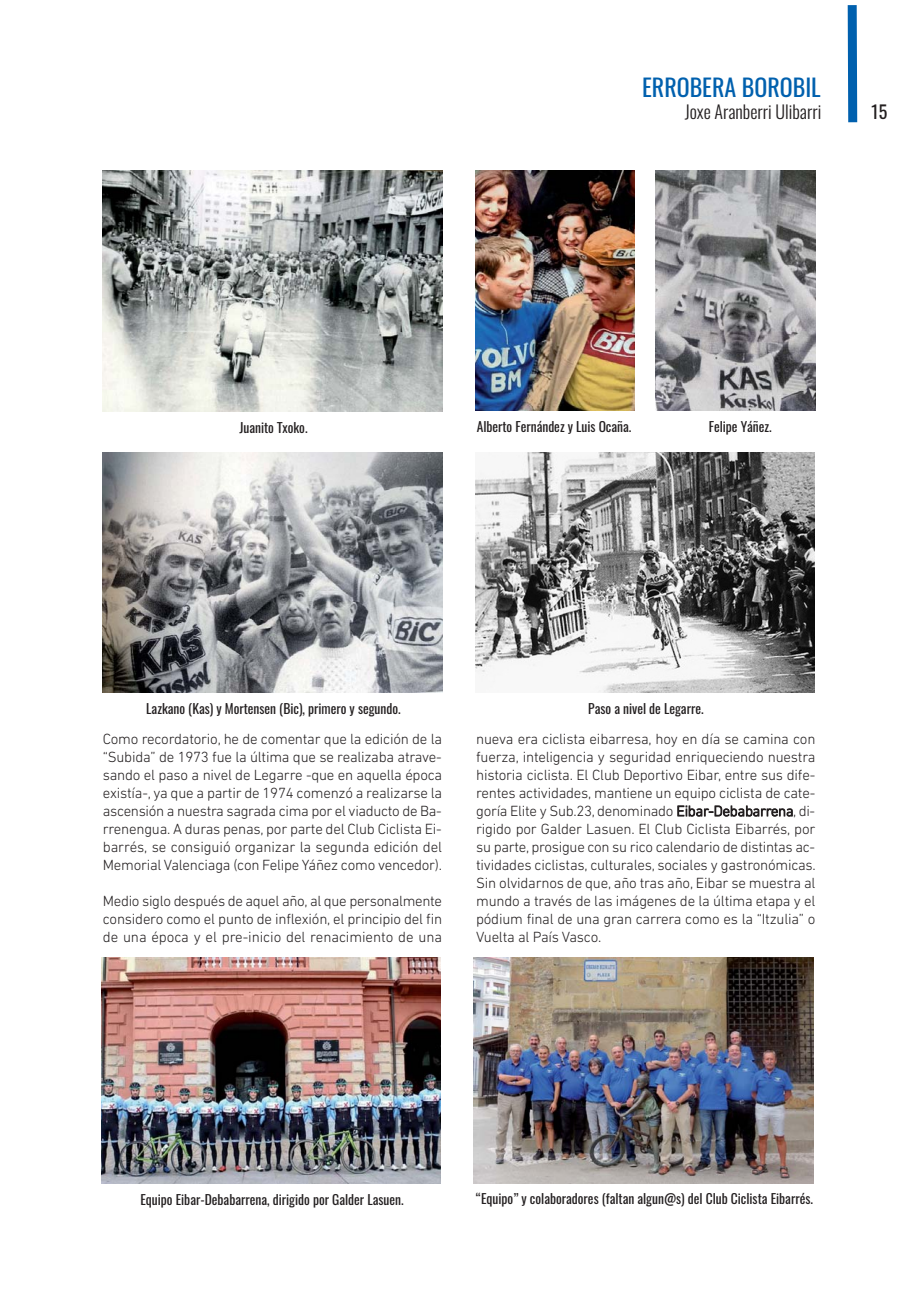
<style>
.page{position:relative;width:920px;height:1290px;background:#fff}
.page>*{position:absolute;margin:0;border:0;box-sizing:border-box;transform-origin:0 0}
.t1{font:24px "Oswald";color:#0060ae}
.t2{font:300 18px "Oswald";color:#231f20}
.t3{font:18px "Oswald";color:#231f20}
.t4{font:300 15px/18px "DIN Next LT Pro";letter-spacing:-.015em;color:#231f20;text-align:justify}
.t5{font:13.5px "Oswald";color:#231f20}
</style>
<div class="page">
<svg style="left:847px;top:5px;width:11px;height:118px"></svg>
<img style="left:103px;top:171px;width:339px;height:240px">
<img style="left:103px;top:452px;width:339px;height:241px">
<img style="left:475px;top:170px;width:160px;height:241px">
<img style="left:475px;top:452px;width:340px;height:241px">
<img style="left:656px;top:170px;width:160px;height:241px">
<img style="left:101px;top:957px;width:340px;height:227px">
<img style="left:474px;top:957px;width:339px;height:226px">
<h1 class="t1" style="left:642px;top:77px;width:180px">ERROBERA BOROBIL</h1>
<p class="t5" style="left:239px;top:422px;width:70px">Juanito Txoko.</p>
<p class="t2" style="left:685px;top:104px;width:138px">Joxe Aranberri Ulibarri</p>
<p class="t3" style="left:870px;top:105px;width:18px">15</p>
<p class="t5" style="left:477px;top:421px;width:156px">Alberto Fernández y Luis Ocaña.</p>
<p class="t5" style="left:709px;top:421px;width:65px">Felipe Yáñez.</p>
<p class="t5" style="left:146px;top:703px;width:256px">Lazkano (Kas) y Mortensen (Bic), primero y segundo.</p>
<p class="t5" style="left:588px;top:703px;width:117px">Paso a nivel de Legarre.</p>
<p class="t4" style="left:103px;top:732px;width:341px">Como recordatorio, he de comentar que la edición de la “Subida” de 1973 fue la última que se realizaba atrave&shy;sando el paso a nivel de Legarre -que en aquella época existía-, ya que a partir de 1974 comenzó a realizarse la ascensión a nuestra sagrada cima por el viaducto de Ba&shy;rrenengua. A duras penas, por parte del Club Ciclista Ei&shy;barrés, se consiguió organizar la segunda edición del Memorial Valenciaga (con Felipe Yáñez como vencedor).</p>
<p class="t4" style="left:103px;top:894px;width:341px">Medio siglo después de aquel año, al que personalmente considero como el punto de inflexión, el principio del fin de una época y el pre-inicio del renacimiento de una</p>
<p class="t4" style="left:476px;top:732px;width:341px">nueva era ciclista eibarresa, hoy en día se camina con fuerza, inteligencia y seguridad enriqueciendo nuestra historia ciclista. El Club Deportivo Eibar, entre sus dife&shy;rentes actividades, mantiene un equipo ciclista de cate&shy;goría Elite y Sub.23, denominado Eibar-Debabarrena, di&shy;rigido por Galder Lasuen. El Club Ciclista Eibarrés, por su parte, prosigue con su rico calendario de distintas ac&shy;tividades ciclistas, culturales, sociales y gastronómicas.<br>Sin olvidarnos de que, año tras año, Eibar se muestra al mundo a través de las imágenes de la última etapa y el pódium final de una gran carrera como es la “Itzulia” o Vuelta al País Vasco.</p>
<p class="t5" style="left:140px;top:1194px;width:265px">Equipo Eibar-Debabarrena, dirigido por Galder Lasuen.</p>
<p class="t5" style="left:476px;top:1193px;width:339px">“Equipo” y colaboradores (faltan algun@s) del Club Ciclista Eibarrés.</p>
</div>
